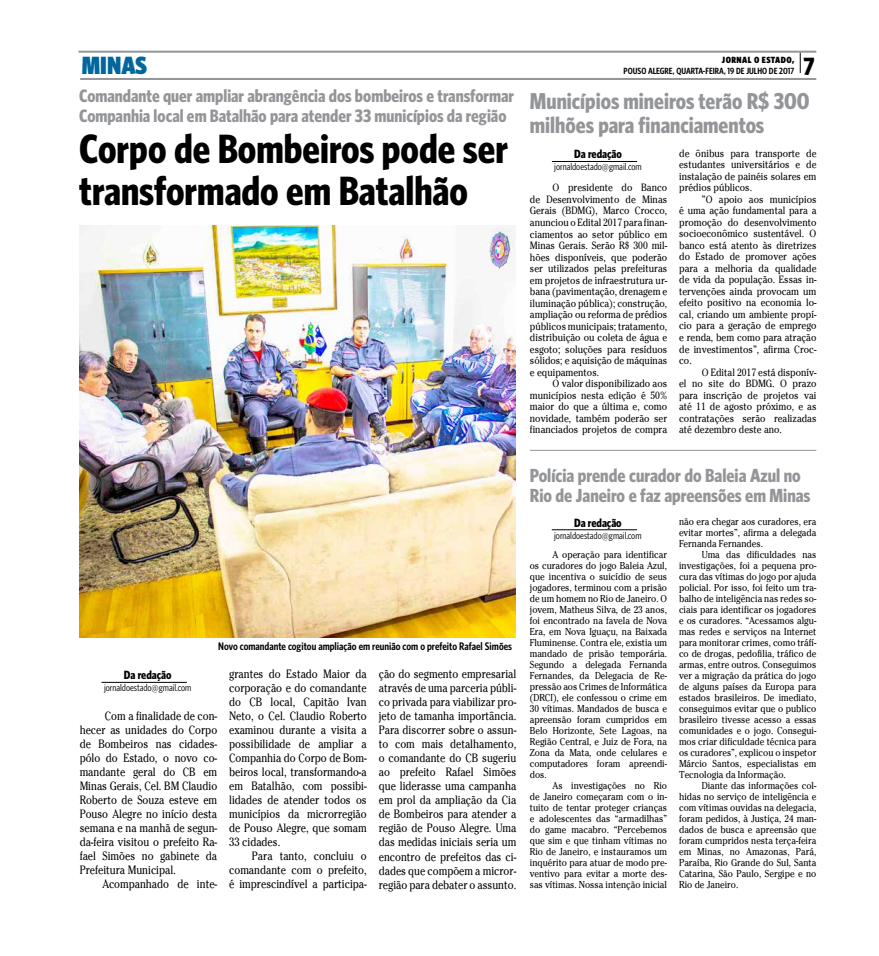
<style>
.page{position:relative;width:879px;height:956px;background:#fff}
.page>*{position:absolute;margin:0;border:0;box-sizing:border-box;transform-origin:0 0}
.t1{font:700 41px/42px "Whitney Condensed";color:#000}
.t2{font:900 25px "Whitney Condensed";color:#01669c}
.t3{font:700 25px "Whitney Condensed";color:#000}
.t4{font:700 23px/24px "Whitney Condensed";color:#939598}
.t5{font:700 19px/20px "Whitney Condensed";color:#939598}
.t6{font:700 18px/19px "Whitney Condensed";color:#939598}
.t7{font:12px/14px "Cheltenham Cnd N";color:#000;text-align:justify}
.t8{font:700 12px "Whitney Condensed";color:#000}
.t9{font:600 11px "Whitney Condensed";color:#000}
.t10{font:10.5px/11.5px "Cheltenham Cnd N";color:#000;text-align:justify}
.t11{font:10px/11px "Cheltenham Cnd N";color:#000;text-align:justify;scale:1.04 1}
.t12{font:10px "Whitney Condensed";color:#000}
.t13{font:600 9px "Whitney Condensed";color:#000}
.t14{font:900 9px "Whitney Condensed";letter-spacing:.05em;color:#000}
</style>
<div class="page">
<svg style="left:800px;top:53px;width:1px;height:20px"></svg>
<hr style="left:80px;top:78px;width:736px;height:2px;background:#939598">
<hr style="left:78px;top:51px;width:738px;height:2px;background:#939598">
<hr style="left:102px;top:682px;width:85px;height:1px;background:#000">
<img style="left:79px;top:225px;width:437px;height:412px">
<hr style="left:552px;top:161px;width:85px;height:1px;background:#000">
<hr style="left:530px;top:450px;width:286px;height:1px;background:#939598">
<hr style="left:552px;top:529px;width:85px;height:1px;background:#000">
<h2 class="t2" style="left:82px;top:51px;width:67px">MINAS</h2>
<p class="t13" style="left:623px;top:65px;width:172px">POUSO ALEGRE, QUARTA-FEIRA, 19 DE JULHO DE 2017</p>
<p class="t14" style="left:722px;top:55px;width:74px">JORNAL O ESTADO,</p>
<h2 class="t3" style="left:803px;top:52px;width:13px">7</h2>
<h3 class="t6" style="left:79px;top:86px;width:436px">Comandante quer ampliar abrangência dos bombeiros e transformar<br>Companhia local em Batalhão para atender 33 municípios da região</h3>
<h1 class="t1" style="left:79px;top:127px;width:430px">Corpo de Bombeiros pode ser transformado em Batalhão</h1>
<p class="t9" style="left:218px;top:640px;width:295px">Novo comandante cogitou ampliação em reunião com o prefeito Rafael Simões</p>
<p class="t8" style="left:124px;top:667px;width:49px">Da redação</p>
<p class="t12" style="left:104px;top:682px;width:89px">jornaldoestado@gmail.com</p>
<p class="t7" style="left:80px;top:708px;width:139px;text-indent:25px">Com a finalidade de con&shy;hecer as unidades do Corpo de Bombeiros nas cidades&shy;pólo do Estado, o novo co&shy;mandante geral do CB em Minas Gerais, Cel. BM Claudio Roberto de Souza esteve em Pouso Alegre no início desta semana e na manhã de segun&shy;da-feira visitou o prefeito Ra&shy;fael Simões no gabinete da Prefeitura Municipal.</p>
<p class="t7" style="left:102px;top:876px;width:116px">Acompanhado de inte-</p>
<p class="t7" style="left:229px;top:666px;width:139px">grantes do Estado Maior da corporação e do comandante do CB local, Capitão Ivan Neto, o Cel. Claudio Roberto examinou durante a visita a possibilidade de ampliar a Companhia do Corpo de Bom&shy;beiros local, transformando-a em Batalhão, com possibi&shy;lidades de atender todos os municípios da microrregião de Pouso Alegre, que somam 33 cidades.</p>
<p class="t7" style="left:229px;top:849px;width:139px;text-indent:23px">Para tanto, concluiu o comandante com o prefeito, é imprescindível a participa-</p>
<p class="t7" style="left:379px;top:667px;width:139px">ção do segmento empresarial através de uma parceria públi&shy;co privada para viabilizar pro&shy;jeto de tamanha importância.<br>Para discorrer sobre o assun&shy;to com mais detalhamento, o comandante do CB sugeriu ao prefeito Rafael Simões que liderasse uma campanha em prol da ampliação da Cia de Bombeiros para atender a região de Pouso Alegre. Uma das medidas iniciais seria um encontro de prefeitos das ci&shy;dades que compõem a micror&shy;região para debater o assunto.</p>
<h3 class="t4" style="left:530px;top:89px;width:281px">Municípios mineiros terão R$ 300 milhões para financiamentos</h3>
<p class="t8" style="left:574px;top:147px;width:49px">Da redação</p>
<p class="t12" style="left:554px;top:161px;width:89px">jornaldoestado@gmail.com</p>
<p class="t10" style="left:679px;top:147px;width:139px">de ônibus para transporte de estudantes universitários e de instalação de painéis solares em prédios públicos.</p>
<p class="t10" style="left:679px;top:193px;width:139px;text-indent:23px">”O apoio aos municípios é uma ação fundamental para a promoção do desenvolvimento socioeconômico sustentável. O banco está atento às diretrizes do Estado de promover ações para a melhoria da qualidade de vida da população. Essas in&shy;tervenções ainda provocam um efeito positivo na economia lo&shy;cal, criando um ambiente propí&shy;cio para a geração de emprego e renda, bem como para atração de investimentos”, afirma Croc&shy;co.</p>
<p class="t10" style="left:679px;top:366px;width:139px;text-indent:23px">O Edital 2017 está disponív&shy;el no site do BDMG. O prazo para inscrição de projetos vai até 11 de agosto próximo, e as contratações serão realizadas até dezembro deste ano.</p>
<p class="t10" style="left:530px;top:182px;width:139px;text-indent:23px">O presidente do Banco de Desenvolvimento de Minas Gerais (BDMG), Marco Crocco, anunciou o Edital 2017 para finan&shy;ciamentos ao setor público em Minas Gerais. Serão R$ 300 mil&shy;hões disponíveis, que poderão ser utilizados pelas prefeituras em projetos de infraestrutura ur&shy;bana (pavimentação, drenagem e iluminação pública); construção, ampliação ou reforma de prédios públicos municipais; tratamento, distribuição ou coleta de água e esgoto; soluções para resíduos sólidos; e aquisição de máquinas e equipamentos.</p>
<p class="t10" style="left:530px;top:377px;width:139px;text-indent:23px">O valor disponibilizado aos municípios nesta edição é 50% maior do que a última e, como novidade, também poderão ser financiados projetos de compra</p>
<h3 class="t5" style="left:530px;top:464px;width:282px">Polícia prende curador do Baleia Azul no<br>Rio de Janeiro e faz apreensões em Minas</h3>
<p class="t8" style="left:574px;top:515px;width:49px">Da redação</p>
<p class="t12" style="left:554px;top:529px;width:89px">jornaldoestado@gmail.com</p>
<p class="t11" style="left:679px;top:515px;width:133px">não era chegar aos curadores, era evitar mortes”, afirma a delegada Fernanda Fernandes.</p>
<p class="t11" style="left:679px;top:548px;width:133px;text-indent:23px">Uma das dificuldades nas investigações, foi a pequena pro&shy;cura das vítimas do jogo por ajuda policial. Por isso, foi feito um tra&shy;balho de inteligência nas redes so&shy;ciais para identificar os jogadores e os curadores. “Acessamos algu&shy;mas redes e serviços na Internet para monitorar crimes, como tráfí&shy;co de drogas, pedofilia, tráfico de armas, entre outros. Conseguimos ver a migração da prática do jogo de alguns países da Europa para estados brasileiros. De imediato, conseguimos evitar que o publico brasileiro tivesse acesso a essas comunidades e o jogo. Consegui&shy;mos criar dificuldade técnica para os curadores”, explicou o inspetor Márcio Santos, especialistas em Tecnologia da Informação.</p>
<p class="t11" style="left:679px;top:779px;width:133px;text-indent:23px">Diante das informações col&shy;hidas no serviço de inteligência e com vítimas ouvidas na delegacia, foram pedidos, à Justiça, 24 man&shy;dados de busca e apreensão que foram cumpridos nesta terça-feira em Minas, no Amazonas, Pará, Paraíba, Rio Grande do Sul, Santa Catarina, São Paulo, Sergipe e no Rio de Janeiro.</p>
<p class="t11" style="left:530px;top:548px;width:133px;text-indent:23px">A operação para identificar os curadores do jogo Baleia Azul, que incentiva o suicídio de seus jogadores, terminou com a prisão de um homem no Rio de Janeiro. O jovem, Matheus Silva, de 23 anos, foi encontrado na favela de Nova Era, em Nova Iguaçu, na Baixada Fluminense. Contra ele, existia um mandado de prisão temporária.<br>Segundo a delegada Fernanda Fernandes, da Delegacia de Re&shy;pressão aos Crimes de Informática (DRCI), ele confessou o crime em 30 vítimas. Mandados de busca e apreensão foram cumpridos em Belo Horizonte, Sete Lagoas, na Região Central, e Juiz de Fora, na Zona da Mata, onde celulares e computadores foram apreendi&shy;dos.</p>
<p class="t11" style="left:530px;top:779px;width:133px;text-indent:23px">As investigações no Rio de Janeiro começaram com o in&shy;tuito de tentar proteger crianças e adolescentes das “armadilhas” do game macabro. “Percebemos que sim e que tinham vítimas no Rio de Janeiro, e instauramos um inquérito para atuar de modo pre&shy;ventivo para evitar a morte des&shy;sas vítimas. Nossa intenção inicial</p>
</div>
